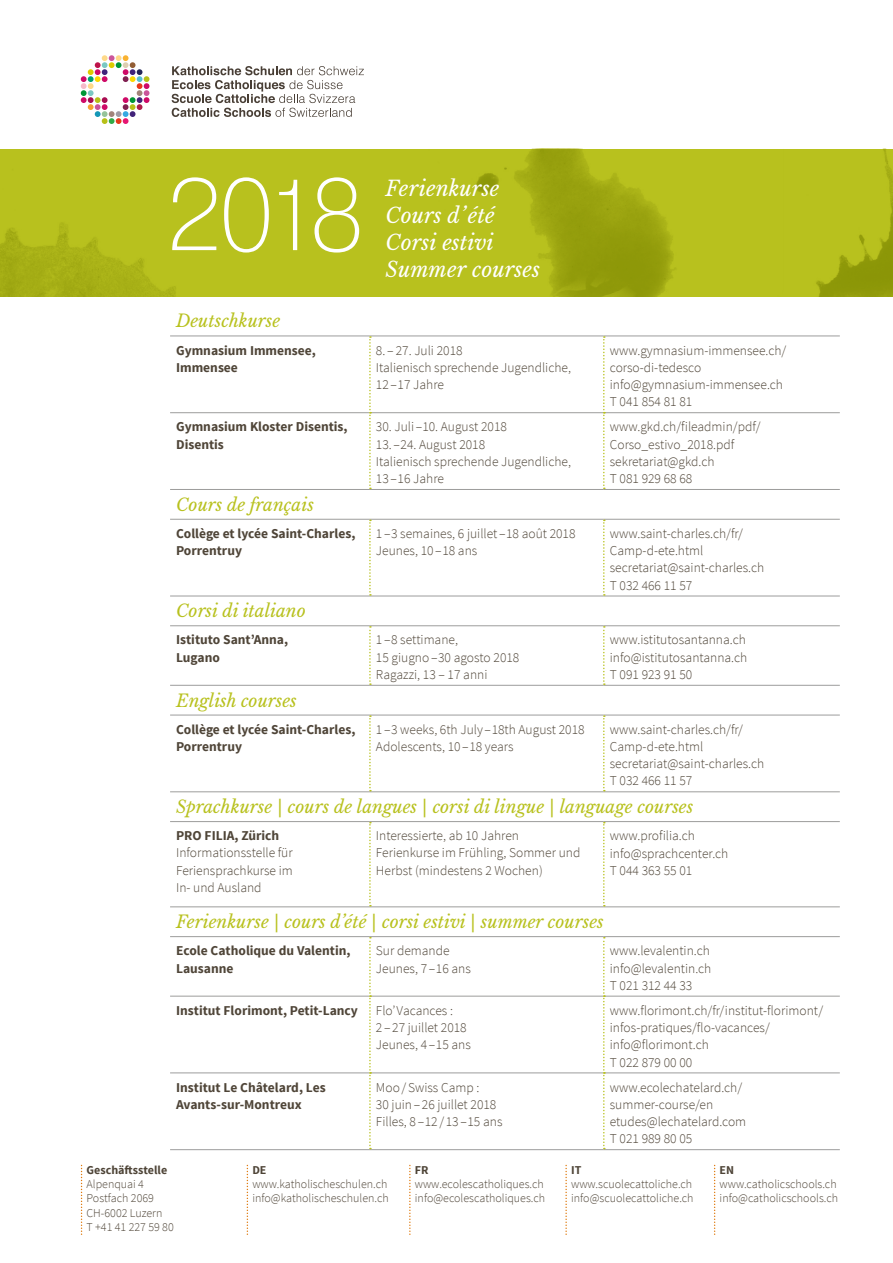
<style>
.page{position:relative;width:893px;height:1263px;background:#fff}
.page>*{position:absolute;margin:0;border:0;box-sizing:border-box;transform-origin:0 0}
.t1{font:200 101.7px "GGX88 W01";color:#fff}
.t2{font:italic 20.85px/27.2px "Libre Baskerville";color:#fff}
.t3{font:italic 17.25px "Libre Baskerville";color:#b8c11e}
.t4{font:300 13.5px/17.2px "Source Sans Pro";color:#4f4538}
.t5{font:700 13.5px/17.2px "Source Sans Pro";color:#4f4538}
.t6{font:300 12px/14.4px "Source Sans Pro";color:#4f4538}
.t7{font:700 12px "Source Sans Pro";color:#4f4538}
</style>
<div class="page">
<img style="left:0;top:149px;width:893px;height:148px">
<img style="left:81px;top:55px;width:68px;height:69px">
<svg style="left:172px;top:66px;width:192px;height:51px"></svg>
<svg style="left:81px;top:1165px;width:1px;height:70px"></svg>
<svg style="left:247px;top:1165px;width:1px;height:70px"></svg>
<svg style="left:409px;top:1165px;width:2px;height:70px"></svg>
<svg style="left:565px;top:1165px;width:2px;height:70px"></svg>
<svg style="left:714px;top:1165px;width:1px;height:70px"></svg>
<hr style="left:170px;top:336px;width:200px;height:1px;background:#9d9d9c">
<hr style="left:370px;top:336px;width:234px;height:1px;background:#9d9d9c">
<hr style="left:604px;top:336px;width:236px;height:1px;background:#9d9d9c">
<hr style="left:170px;top:412px;width:199px;height:1px;background:#9d9d9c">
<hr style="left:371px;top:412px;width:232px;height:1px;background:#9d9d9c">
<hr style="left:605px;top:412px;width:235px;height:1px;background:#9d9d9c">
<hr style="left:170px;top:489px;width:200px;height:1px;background:#9d9d9c">
<hr style="left:370px;top:489px;width:234px;height:1px;background:#9d9d9c">
<hr style="left:604px;top:489px;width:236px;height:1px;background:#9d9d9c">
<hr style="left:170px;top:519px;width:200px;height:1px;background:#9d9d9c">
<hr style="left:370px;top:519px;width:234px;height:1px;background:#9d9d9c">
<hr style="left:604px;top:519px;width:236px;height:1px;background:#9d9d9c">
<hr style="left:170px;top:596px;width:200px;height:1px;background:#9d9d9c">
<hr style="left:370px;top:596px;width:234px;height:1px;background:#9d9d9c">
<hr style="left:604px;top:596px;width:236px;height:1px;background:#9d9d9c">
<hr style="left:170px;top:625px;width:200px;height:1px;background:#9d9d9c">
<hr style="left:370px;top:625px;width:234px;height:1px;background:#9d9d9c">
<hr style="left:604px;top:625px;width:236px;height:1px;background:#9d9d9c">
<hr style="left:170px;top:685px;width:200px;height:1px;background:#9d9d9c">
<hr style="left:370px;top:685px;width:234px;height:1px;background:#9d9d9c">
<hr style="left:604px;top:685px;width:236px;height:1px;background:#9d9d9c">
<hr style="left:170px;top:715px;width:200px;height:1px;background:#9d9d9c">
<hr style="left:370px;top:715px;width:234px;height:1px;background:#9d9d9c">
<hr style="left:604px;top:715px;width:236px;height:1px;background:#9d9d9c">
<hr style="left:170px;top:791px;width:200px;height:1px;background:#9d9d9c">
<hr style="left:370px;top:791px;width:234px;height:1px;background:#9d9d9c">
<hr style="left:604px;top:791px;width:236px;height:1px;background:#9d9d9c">
<hr style="left:170px;top:821px;width:200px;height:1px;background:#9d9d9c">
<hr style="left:370px;top:821px;width:234px;height:1px;background:#9d9d9c">
<hr style="left:604px;top:821px;width:236px;height:1px;background:#9d9d9c">
<hr style="left:170px;top:906px;width:200px;height:1px;background:#9d9d9c">
<hr style="left:370px;top:906px;width:234px;height:1px;background:#9d9d9c">
<hr style="left:604px;top:906px;width:236px;height:1px;background:#9d9d9c">
<hr style="left:170px;top:936px;width:200px;height:1px;background:#9d9d9c">
<hr style="left:370px;top:936px;width:234px;height:1px;background:#9d9d9c">
<hr style="left:604px;top:936px;width:236px;height:1px;background:#9d9d9c">
<hr style="left:170px;top:996px;width:199px;height:1px;background:#9d9d9c">
<hr style="left:371px;top:996px;width:232px;height:1px;background:#9d9d9c">
<hr style="left:605px;top:996px;width:235px;height:1px;background:#9d9d9c">
<hr style="left:170px;top:1072px;width:199px;height:1px;background:#9d9d9c">
<hr style="left:371px;top:1072px;width:232px;height:1px;background:#9d9d9c">
<hr style="left:605px;top:1072px;width:235px;height:1px;background:#9d9d9c">
<hr style="left:170px;top:1149px;width:200px;height:1px;background:#9d9d9c">
<hr style="left:370px;top:1149px;width:234px;height:1px;background:#9d9d9c">
<hr style="left:604px;top:1149px;width:236px;height:1px;background:#9d9d9c">
<svg style="left:369px;top:336px;width:2px;height:153px"></svg>
<svg style="left:603px;top:336px;width:2px;height:153px"></svg>
<svg style="left:369px;top:520px;width:2px;height:76px"></svg>
<svg style="left:603px;top:520px;width:2px;height:76px"></svg>
<svg style="left:369px;top:626px;width:2px;height:59px"></svg>
<svg style="left:369px;top:715px;width:2px;height:76px"></svg>
<svg style="left:603px;top:626px;width:2px;height:59px"></svg>
<svg style="left:603px;top:715px;width:2px;height:76px"></svg>
<svg style="left:369px;top:822px;width:2px;height:84px"></svg>
<svg style="left:603px;top:822px;width:2px;height:84px"></svg>
<svg style="left:369px;top:937px;width:2px;height:212px"></svg>
<svg style="left:603px;top:937px;width:2px;height:212px"></svg>
<h1 class="t1" style="left:166px;top:153px;width:201px">2018</h1>
<h2 class="t2" style="left:386px;top:175px;width:115px">Ferienkurse<br>Cours d’été<br>Corsi estivi</h2>
<h2 class="t2" style="left:386px;top:256px;width:156px">Summer courses</h2>
<p class="t3" style="left:176px;top:311px;width:106px">Deutschkurse</p>
<p class="t5" style="left:176px;top:342px;width:141px">Gymnasium Immensee,<br>Immensee</p>
<p class="t4" style="left:376px;top:342px;width:197px">8. – 27. Juli 2018<br>Italienisch sprechende Jugendliche,<br>12 –17 Jahre</p>
<p class="t4" style="left:610px;top:342px;width:178px">www.gymnasium-immensee.ch/ corso-di-tedesco info@gymnasium-immensee.ch<br>T 041 854 81 81</p>
<p class="t5" style="left:176px;top:419px;width:173px">Gymnasium Kloster Disentis,<br>Disentis</p>
<p class="t4" style="left:376px;top:418px;width:133px">30. Juli –10. August 2018</p>
<p class="t4" style="left:610px;top:418px;width:152px">www.gkd.ch/fileadmin/pdf/<br>Corso_estivo_2018.pdf sekretariat@gkd.ch<br>T 081 929 68 68</p>
<p class="t4" style="left:376px;top:436px;width:197px">13. –24. August 2018<br>Italienisch sprechende Jugendliche,<br>13 –16 Jahre</p>
<p class="t3" style="left:176px;top:494px;width:139px">Cours de français</p>
<p class="t5" style="left:176px;top:525px;width:181px">Collège et lycée Saint-Charles,<br>Porrentruy</p>
<p class="t4" style="left:376px;top:525px;width:201px">1 –3 semaines, 6 juillet –18 août 2018<br>Jeunes, 10 –18 ans</p>
<p class="t4" style="left:610px;top:525px;width:156px">www.saint-charles.ch/fr/<br>Camp-d-ete.html secretariat@saint-charles.ch<br>T 032 466 11 57</p>
<p class="t3" style="left:176px;top:600px;width:131px">Corsi di italiano</p>
<p class="t5" style="left:176px;top:632px;width:114px">Istituto Sant’Anna,<br>Lugano</p>
<p class="t4" style="left:376px;top:631px;width:145px">1 –8 settimane,<br>15 giugno–30 agosto 2018<br>Ragazzi, 13 – 17 anni</p>
<p class="t4" style="left:610px;top:631px;width:139px;text-align:justify">www.istitutosantanna.ch info@istitutosantanna.ch T 091 923 91 50</p>
<p class="t3" style="left:176px;top:690px;width:122px">English courses</p>
<p class="t5" style="left:176px;top:721px;width:181px">Collège et lycée Saint-Charles,<br>Porrentruy</p>
<p class="t4" style="left:376px;top:721px;width:210px">1 –3 weeks, 6th July –18th August 2018<br>Adolescents, 10 –18 years</p>
<p class="t4" style="left:610px;top:721px;width:156px">www.saint-charles.ch/fr/<br>Camp-d-ete.html secretariat@saint-charles.ch<br>T 032 466 11 57</p>
<p class="t3" style="left:176px;top:796px;width:519px">Sprachkurse | cours de langues | corsi di lingue | language courses</p>
<p class="t5" style="left:176px;top:828px;width:105px">PRO FILIA, Zürich</p>
<p class="t4" style="left:176px;top:844px;width:118px;text-align:justify">Informationsstelle für Feriensprachkurse im In- und Ausland</p>
<p class="t4" style="left:376px;top:827px;width:206px">Interessierte, ab 10 Jahren<br>Ferienkurse im Frühling, Sommer und<br>Herbst (mindestens 2 Wochen)</p>
<p class="t4" style="left:610px;top:827px;width:120px">www.profilia.ch info@sprachcenter.ch<br>T 044 363 55 01</p>
<p class="t3" style="left:176px;top:911px;width:429px">Ferienkurse | cours d’été | corsi estivi | summer courses</p>
<p class="t5" style="left:176px;top:943px;width:176px">Ecole Catholique du Valentin,<br>Lausanne</p>
<p class="t4" style="left:376px;top:942px;width:96px">Sur demande<br>Jeunes, 7 –16 ans</p>
<p class="t4" style="left:610px;top:942px;width:103px;text-align:justify">www.levalentin.ch info@levalentin.ch T 021 312 44 33</p>
<p class="t5" style="left:176px;top:1002px;width:183px">Institut Florimont, Petit-Lancy</p>
<p class="t4" style="left:376px;top:1002px;width:96px">Flo’Vacances :<br>2 – 27 juillet 2018<br>Jeunes, 4 –15 ans</p>
<p class="t4" style="left:610px;top:1002px;width:215px">www.florimont.ch/fr/institut-florimont/ infos-pratiques/flo-vacances/ info@florimont.ch<br>T 022 879 00 00</p>
<p class="t5" style="left:176px;top:1079px;width:151px">Institut Le Châtelard, Les<br>Avants-sur-Montreux</p>
<p class="t4" style="left:376px;top:1078px;width:128px">Moo/Swiss Camp :<br>30 juin– 26 juillet 2018<br>Filles, 8 –12 / 13 –15 ans</p>
<p class="t4" style="left:610px;top:1078px;width:138px">www.ecolechatelard.ch/ summer-course/en etudes@lechatelard.com<br>T 021 989 80 05</p>
<p class="t7" style="left:87px;top:1162px;width:82px">Geschäftsstelle</p>
<p class="t6" style="left:87px;top:1177px;width:89px">Alpenquai 4<br>Postfach 2069<br>CH-6002 Luzern<br>T +41 41 227 59 80</p>
<p class="t7" style="left:252px;top:1162px;width:16px">DE</p>
<p class="t6" style="left:252px;top:1177px;width:138px">www.katholischeschulen.ch info@katholischeschulen.ch</p>
<p class="t7" style="left:415px;top:1162px;width:15px">FR</p>
<p class="t6" style="left:415px;top:1177px;width:132px">www.ecolescatholiques.ch info@ecolescatholiques.ch</p>
<p class="t7" style="left:571px;top:1162px;width:12px">IT</p>
<p class="t6" style="left:571px;top:1177px;width:124px">www.scuolecattoliche.ch info@scuolecattoliche.ch</p>
<p class="t7" style="left:720px;top:1162px;width:16px">EN</p>
<p class="t6" style="left:720px;top:1177px;width:120px">www.catholicschools.ch info@catholicschools.ch</p>
</div>
